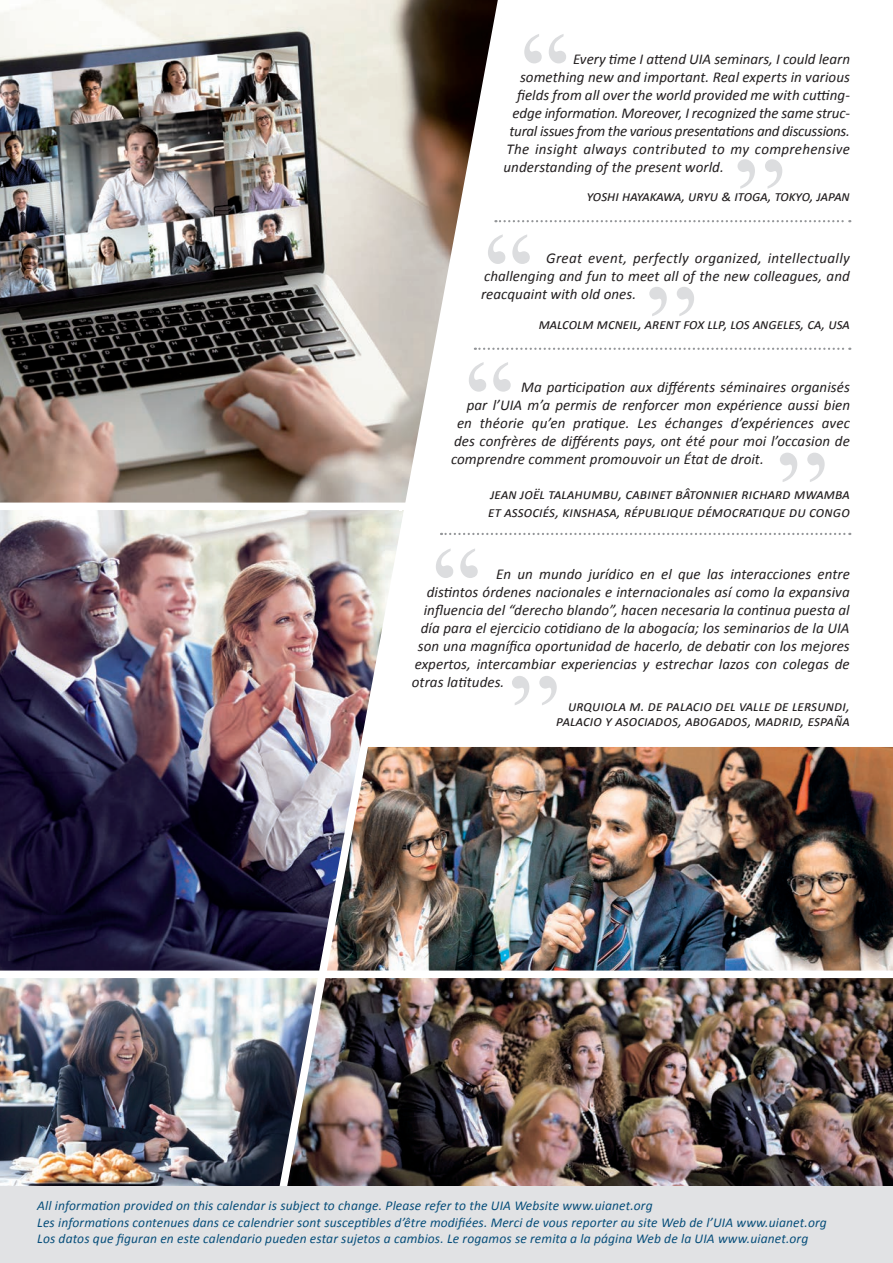
<style>
.page{position:relative;width:893px;height:1263px;background:#fff}
.page>*{position:absolute;margin:0;border:0;box-sizing:border-box;transform-origin:0 0}
.t1{font:117px "Times New Roman";color:#dcdddf}
.t2{font:italic 15px/18px "Calibri";color:#231f20}
.t3{font:italic 15px "Calibri";letter-spacing:-.03em;color:#231f20}
.t4{font:italic 13.5px/16.2px "Calibri";color:#074e7a}
</style>
<div class="page">
<img style="left:512px;top:747px;width:381px;height:223px">
<img style="left:512px;top:978px;width:381px;height:208px">
<img style="left:0;top:978px;width:243px;height:208px">
<img style="left:0;top:510px;width:243px;height:460px">
<svg style="left:512px;top:348px;width:338px;height:2px"></svg>
<svg style="left:514px;top:533px;width:336px;height:2px"></svg>
<svg style="left:512px;top:220px;width:338px;height:2px"></svg>
<img style="left:0;top:0;width:243px;height:503px">
<img style="left:243px;top:0;width:269px;height:1186px">
<div style="left:0;top:1186px;width:893px;height:77px;background:#e1e2e4"></div>
<div style="left:0;top:503px;width:425px;height:7px;background:#fff"></div>
<h1 class="t1" style="left:514px;top:9px;width:65px">‘‘</h1>
<p class="t2" style="left:573px;top:50px;width:279px">Every time I attend UIA seminars, I could learn</p>
<p class="t2" style="left:520px;top:68px;width:331px">something new and important. Real experts in various</p>
<p class="t2" style="left:517px;top:86px;width:334px">fields from all over the world provided me with cutting-</p>
<p class="t2" style="left:512px;top:104px;width:339px">edge information. Moreover, I recognized the same struc-</p>
<p class="t3" style="left:509px;top:122px;width:342px">tural issues from the various presentations and discussions.</p>
<p class="t2" style="left:506px;top:140px;width:345px">The insight always contributed to my comprehensive</p>
<p class="t2" style="left:503px;top:158px;width:222px">understanding of the present world.</p>
<p class="t2" style="left:587px;top:186px;width:265px">yoshi hayakawa, uryu &amp; itoga, tokyo, japan</p>
<h1 class="t1" style="left:734px;top:134px;width:53px">”</h1>
<h1 class="t1" style="left:477px;top:209px;width:65px">‘‘</h1>
<p class="t2" style="left:546px;top:249px;width:305px">Great event, perfectly organized, intellectually</p>
<p class="t2" style="left:481px;top:267px;width:371px">challenging and fun to meet all of the new colleagues, and reacquaint with old ones.</p>
<p class="t2" style="left:539px;top:315px;width:313px">malcolm mcneil, arent fox llp, los angeles, ca, usa</p>
<h1 class="t1" style="left:645px;top:262px;width:53px">”</h1>
<h1 class="t1" style="left:458px;top:337px;width:65px">‘‘</h1>
<p class="t2" style="left:521px;top:378px;width:330px">Ma participation aux différents séminaires organisés</p>
<p class="t2" style="left:467px;top:396px;width:385px">par l’UIA m’a permis de renforcer mon expérience aussi bien</p>
<p class="t2" style="left:457px;top:414px;width:394px">en théorie qu’en pratique. Les échanges d’expériences avec</p>
<p class="t2" style="left:454px;top:432px;width:397px">des confrères de différents pays, ont été pour moi l’occasion de</p>
<p class="t2" style="left:451px;top:450px;width:314px">comprendre comment promouvoir un État de droit.</p>
<p class="t2" style="left:488px;top:485px;width:363px">jean joël talahumbu, cabinet bâtonnier richard mwamba et associés, kinshasa, république démocratique du congo</p>
<h1 class="t1" style="left:776px;top:428px;width:53px">”</h1>
<h1 class="t1" style="left:425px;top:523px;width:65px">‘‘</h1>
<p class="t2" style="left:496px;top:565px;width:355px">En un mundo jurídico en el que las interacciones entre</p>
<p class="t2" style="left:427px;top:583px;width:424px">distintos órdenes nacionales e internacionales así como la expansiva</p>
<p class="t2" style="left:424px;top:601px;width:428px">influencia del “derecho blando”, hacen necesaria la continua puesta al</p>
<p class="t2" style="left:421px;top:619px;width:430px">día para el ejercicio cotidiano de la abogacía; los seminarios de la UIA</p>
<p class="t2" style="left:418px;top:637px;width:433px">son una magnífica oportunidad de hacerlo, de debatir con los mejores</p>
<p class="t2" style="left:415px;top:655px;width:436px">expertos, intercambiar experiencias y estrechar lazos con colegas de</p>
<p class="t2" style="left:412px;top:673px;width:94px">otras latitudes.</p>
<p class="t2" style="left:556px;top:698px;width:295px;line-height:15px;text-align:right">urquiola m. de palacio del valle de lersundi, palacio y asociados, abogados, madrid, españa</p>
<h1 class="t1" style="left:508px;top:651px;width:53px">”</h1>
<p class="t4" style="left:37px;top:1198px;width:791px">All information provided on this calendar is subject to change. Please refer to the UIA Website www.uianet.org<br>Les informations contenues dans ce calendrier sont susceptibles d’être modifiées. Merci de vous reporter au site Web de l’UIA www.uianet.org<br>Los datos que figuran en este calendario pueden estar sujetos a cambios. Le rogamos se remita a la página Web de la UIA www.uianet.org</p>
</div>
